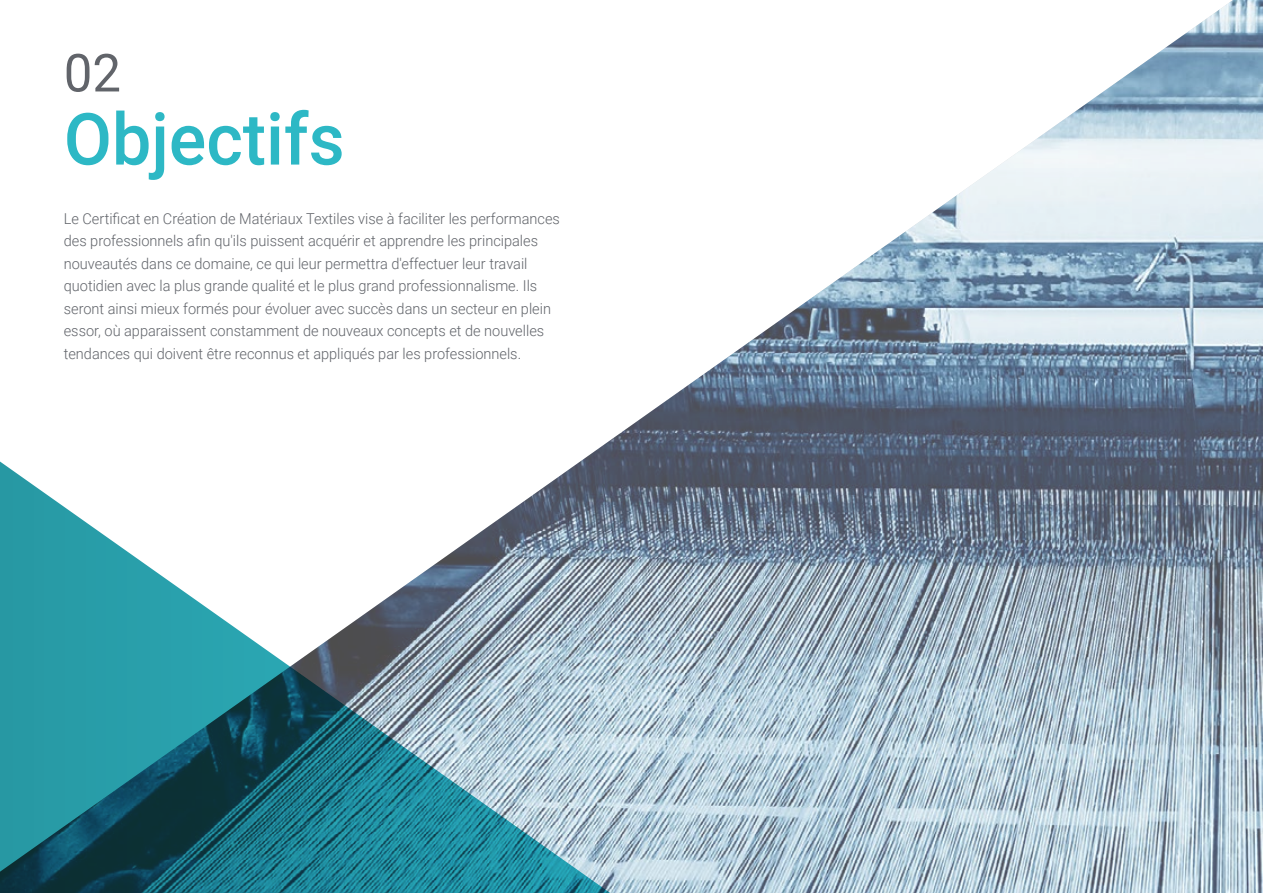
<style>
.page{position:relative;width:1263px;height:893px;background:#fff}
.page>*{position:absolute;margin:0;border:0;box-sizing:border-box;transform-origin:0 0}
.t1{font:500 72px "Roboto";color:#2db8c5}
.t2{font:52.5px "Roboto";color:#61646a}
.t3{font:300 15px/22.5px "Roboto";color:#61646a}
</style>
<div class="page">
<img style="left:602px;top:0;width:661px;height:893px">
<svg style="left:0;top:446px;width:640px;height:447px"></svg>
<h2 class="t2" style="left:64px;top:36px;width:59px">02</h2>
<h1 class="t1" style="left:64px;top:89px;width:282px">Objectifs</h1>
<p class="t3" style="left:64px;top:207px;width:498px">Le Certificat en Création de Matériaux Textiles vise à faciliter les performances des professionnels afin qu'ils puissent acquérir et apprendre les principales nouveautés dans ce domaine, ce qui leur permettra d'effectuer leur travail quotidien avec la plus grande qualité et le plus grand professionnalisme. Ils seront ainsi mieux formés pour évoluer avec succès dans un secteur en plein essor, où apparaissent constamment de nouveaux concepts et de nouvelles tendances qui doivent être reconnus et appliqués par les professionnels.</p>
</div>
